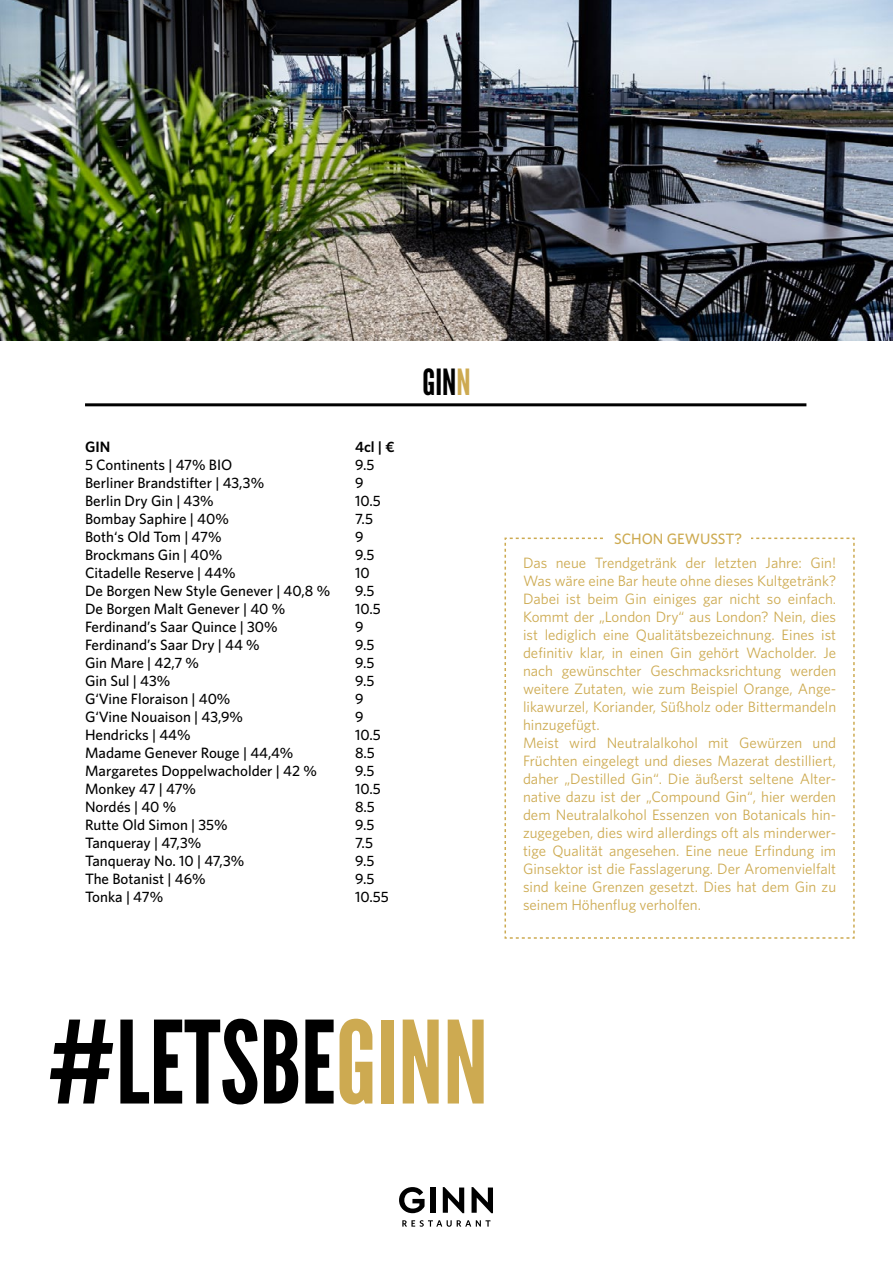
<style>
.page{position:relative;width:893px;height:1263px;background:#fff}
.page>*{position:absolute;margin:0;border:0;box-sizing:border-box;transform-origin:0 0}
.t1{font:114.15px "League Gothic";color:#000}
.t2{font:36px "League Gothic";color:#000}
.t3{font:15px/18px "Whitney";color:#cdaa51}
.t4{font:500 15px "Whitney";color:#000}
.t5{font:500 15px "Whitney";color:#cdaa51}
.t6{font:600 15px "Whitney";color:#000}
.s1{color:#cdaa51}
</style>
<div class="page">
<img style="left:0;top:0;width:893px;height:340px">
<hr style="left:85px;top:403px;width:721px;height:3px;background:#000">
<svg style="left:443px;top:1187px;width:21px;height:26px"></svg>
<svg style="left:471px;top:1187px;width:22px;height:26px"></svg>
<div style="left:431px;top:1187px;width:5px;height:26px;background:#000"></div>
<svg style="left:399px;top:1187px;width:26px;height:26px"></svg>
<svg style="left:402px;top:1220px;width:89px;height:7px"></svg>
<svg style="left:504px;top:537px;width:351px;height:402px"></svg>
<div style="left:606px;top:523px;width:145px;height:29px;background:#fff"></div>
<p class="t6" style="left:85px;top:437px;width:27px">GIN</p>
<p class="t6" style="left:355px;top:437px;width:41px">4cl | €</p>
<p class="t4" style="left:85px;top:455px;width:149px">5 Continents | 47% BIO</p>
<p class="t4" style="left:355px;top:455px;width:21px">9.5</p>
<p class="t4" style="left:85px;top:473px;width:181px">Berliner Brandstifter | 43,3%</p>
<p class="t4" style="left:355px;top:473px;width:10px">9</p>
<p class="t4" style="left:85px;top:491px;width:130px">Berlin Dry Gin | 43%</p>
<p class="t4" style="left:355px;top:491px;width:27px">10.5</p>
<p class="t4" style="left:85px;top:509px;width:145px">Bombay Saphire | 40%</p>
<p class="t4" style="left:355px;top:509px;width:19px">7.5</p>
<p class="t4" style="left:85px;top:527px;width:138px">Both‘s Old Tom | 47%</p>
<p class="t4" style="left:355px;top:527px;width:10px">9</p>
<p class="t4" style="left:85px;top:545px;width:139px">Brockmans Gin | 40%</p>
<p class="t4" style="left:355px;top:545px;width:21px">9.5</p>
<p class="t4" style="left:85px;top:563px;width:152px">Citadelle Reserve | 44%</p>
<p class="t4" style="left:355px;top:563px;width:16px">10</p>
<p class="t4" style="left:85px;top:581px;width:247px">De Borgen New Style Genever | 40,8 %</p>
<p class="t4" style="left:355px;top:581px;width:21px">9.5</p>
<p class="t4" style="left:85px;top:599px;width:202px">De Borgen Malt Genever | 40 %</p>
<p class="t4" style="left:355px;top:599px;width:27px">10.5</p>
<p class="t4" style="left:85px;top:617px;width:194px">Ferdinand’s Saar Quince | 30%</p>
<p class="t4" style="left:355px;top:617px;width:10px">9</p>
<p class="t4" style="left:85px;top:635px;width:176px">Ferdinand’s Saar Dry | 44 %</p>
<p class="t4" style="left:355px;top:635px;width:21px">9.5</p>
<p class="t4" style="left:85px;top:653px;width:116px">Gin Mare | 42,7 %</p>
<p class="t4" style="left:355px;top:653px;width:21px">9.5</p>
<p class="t4" style="left:85px;top:671px;width:87px">Gin Sul | 43%</p>
<p class="t4" style="left:355px;top:671px;width:21px">9.5</p>
<p class="t4" style="left:85px;top:689px;width:147px">G‘Vine Floraison | 40%</p>
<p class="t4" style="left:355px;top:689px;width:10px">9</p>
<p class="t4" style="left:85px;top:707px;width:160px">G‘Vine Nouaison | 43,9%</p>
<p class="t4" style="left:355px;top:707px;width:10px">9</p>
<p class="t4" style="left:85px;top:725px;width:107px">Hendricks | 44%</p>
<p class="t4" style="left:355px;top:725px;width:27px">10.5</p>
<p class="t4" style="left:85px;top:743px;width:210px">Madame Genever Rouge | 44,4%</p>
<p class="t4" style="left:355px;top:743px;width:21px">8.5</p>
<p class="t4" style="left:85px;top:761px;width:233px">Margaretes Doppelwacholder | 42 %</p>
<p class="t4" style="left:355px;top:761px;width:21px">9.5</p>
<p class="t4" style="left:85px;top:779px;width:113px">Monkey 47 | 47%</p>
<p class="t4" style="left:355px;top:779px;width:27px">10.5</p>
<p class="t4" style="left:85px;top:797px;width:93px">Nordés | 40 %</p>
<p class="t4" style="left:355px;top:797px;width:21px">8.5</p>
<p class="t4" style="left:85px;top:815px;width:144px">Rutte Old Simon | 35%</p>
<p class="t4" style="left:355px;top:815px;width:21px">9.5</p>
<p class="t4" style="left:85px;top:833px;width:118px">Tanqueray | 47,3%</p>
<p class="t4" style="left:355px;top:833px;width:19px">7.5</p>
<p class="t4" style="left:85px;top:851px;width:161px">Tanqueray No. 10 | 47,3%</p>
<p class="t4" style="left:355px;top:851px;width:21px">9.5</p>
<p class="t4" style="left:85px;top:869px;width:122px">The Botanist | 46%</p>
<p class="t4" style="left:355px;top:869px;width:21px">9.5</p>
<p class="t4" style="left:85px;top:887px;width:80px">Tonka | 47%</p>
<p class="t4" style="left:355px;top:887px;width:35px">10.55</p>
<h2 class="t2" style="left:422px;top:361px;width:50px">GIN<span class="s1">N</span></h2>
<p class="t5" style="left:614px;top:528px;width:130px">SCHON GEWUSST?</p>
<p class="t3" style="left:523px;top:553px;width:315px">Das neue Trendgetränk der letzten Jahre: Gin!<br>Was wäre eine Bar heute ohne dieses Kultgetränk?<br>Dabei ist beim Gin einiges gar nicht so einfach.<br>Kommt der „London Dry“ aus London? Nein, dies ist lediglich eine Qualitätsbezeichnung. Eines ist definitiv klar, in einen Gin gehört Wacholder. Je nach gewünschter Geschmacksrichtung werden weitere Zutaten, wie zum Beispiel Orange, Ange&shy;likawurzel, Koriander, Süßholz oder Bittermandeln hinzugefügt.<br>Meist wird Neutralalkohol mit Gewürzen und Früchten eingelegt und dieses Mazerat destilliert, daher „Destilled Gin“. Die äußerst seltene Alter&shy;native dazu ist der „Compound Gin“, hier werden dem Neutralalkohol Essenzen von Botanicals hin&shy;zugegeben, dies wird allerdings oft als minderwer&shy;tige Qualität angesehen. Eine neue Erfindung im Ginsektor ist die Fasslagerung. Der Aromenvielfalt sind keine Grenzen gesetzt. Dies hat dem Gin zu seinem Höhenflug verholfen.</p>
<h1 class="t1" style="left:47px;top:995px;width:442px">#LETSBE<span class="s1">GINN</span></h1>
</div>
